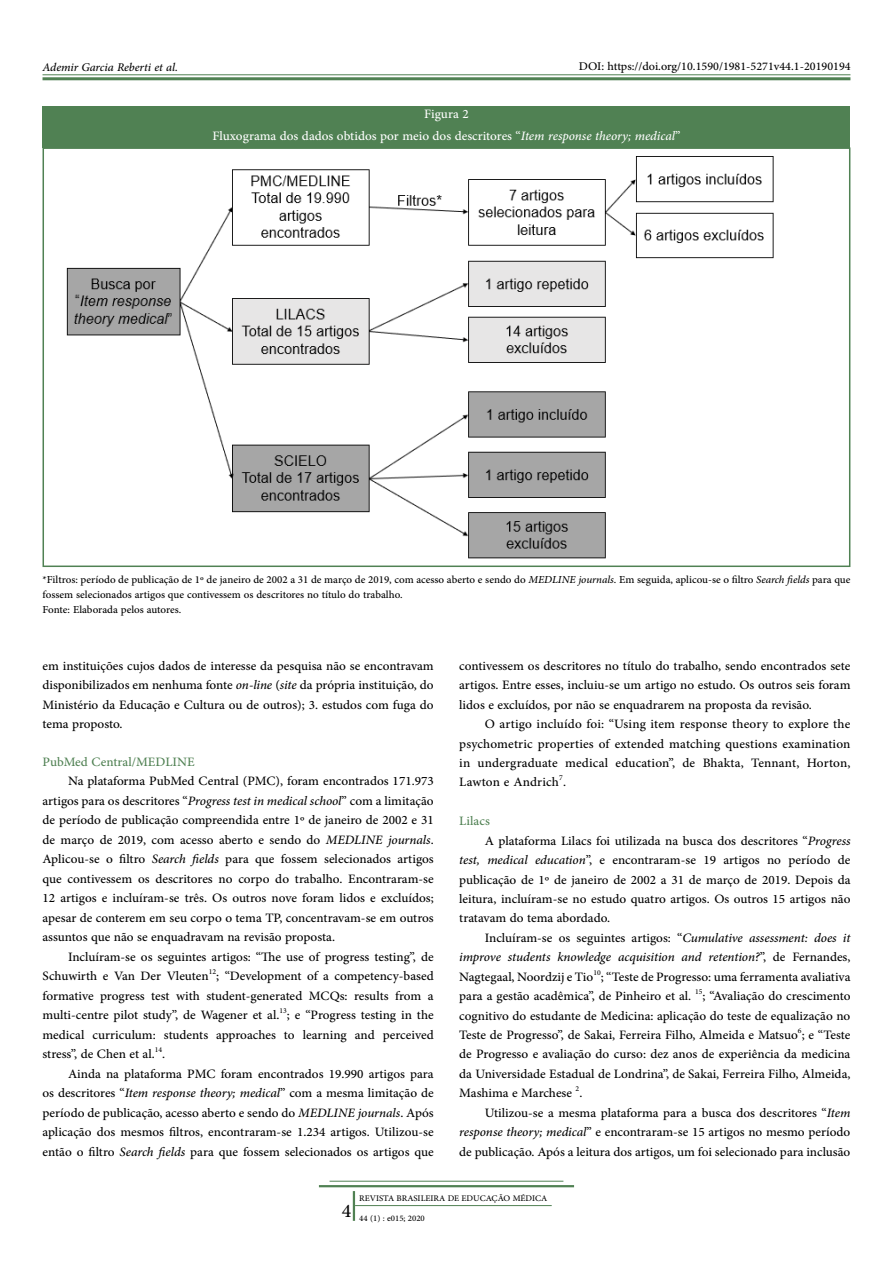
<style>
.page{position:relative;width:893px;height:1263px;background:#fff}
.page>*{position:absolute;margin:0;border:0;box-sizing:border-box;transform-origin:0 0}
.t1{font:27px "Adobe Arabic";color:#000}
.t2{font:18px/19.5px "Adobe Arabic";color:#000;text-align:justify}
.t3{font:18px/21.6px "Adobe Arabic";color:#fff;text-align:center}
.t4{font:italic 18px "Adobe Arabic";letter-spacing:-.005em;color:#000}
.t5{font:18px "Adobe Arabic";color:#508153}
.t6{font:16.5px "Adobe Arabic";color:#000}
.t7{font:italic 16.5px "Adobe Arabic";letter-spacing:-.005em;color:#000}
.t8{font:15px/15px "Adobe Arabic";color:#000}
.t9{font:12px "Adobe Arabic";color:#000}
.t10{font:12px "Adobe Arabic";color:#000}
.s1{font-style:italic}
.s2{font-style:normal}
</style>
<div class="page">
<div style="left:43px;top:106px;width:807px;height:42px;background:#508153"></div>
<img style="left:66px;top:156px;width:708px;height:403px">
<div style="left:43px;top:147px;width:807px;height:420px;border:2px solid #508153"></div>
<hr style="left:43px;top:74px;width:807px;height:1px;background:#508153">
<hr style="left:43px;top:77px;width:807px;height:3px;background:#508153">
<hr style="left:330px;top:1181px;width:233px;height:1px;background:#508153">
<hr style="left:319px;top:1185px;width:255px;height:2px;background:#508153">
<hr style="left:353px;top:1191px;width:2px;height:30px;background:#508153">
<hr style="left:355px;top:1205px;width:197px;height:1px;background:#508153">
<p class="t7" style="left:43px;top:55px;width:137px">Ademir Garcia Reberti et al.</p>
<p class="t6" style="left:579px;top:55px;width:273px">DOI: https://doi.org/10.1590/1981-5271v44.1-20190194</p>
<p class="t3" style="left:212px;top:101px;width:469px">Figura 2<br>Fluxograma dos dados obtidos por meio dos descritores “<span class="s1">Item response theory; medical</span>”</p>
<p class="t8" style="left:43px;top:571px;width:809px">*Filtros: período de publicação de 1º de janeiro de 2002 a 31 de março de 2019, com acesso aberto e sendo do <span class="s1">MEDLINE journals</span>. Em seguida, aplicou-se o filtro <span class="s1">Search fields</span> para que fossem selecionados artigos que contivessem os descritores no título do trabalho.<br>Fonte: Elaborada pelos autores.</p>
<p class="t2" style="left:43px;top:654px;width:393px">em instituições cujos dados de interesse da pesquisa não se encontravam disponibilizados em nenhuma fonte <span class="s1">on-line</span> (<span class="s1">site</span> da própria instituição, do Ministério da Educação e Cultura ou de outros); 3. estudos com fuga do tema proposto.</p>
<p class="t5" style="left:43px;top:749px;width:154px">PubMed Central/MEDLINE</p>
<p class="t2" style="left:43px;top:769px;width:393px;text-indent:26px">Na plataforma PubMed Central (PMC), foram encontrados 171.973 artigos para os descritores “<span class="s1">Progress test in medical school</span>” com a limitação de período de publicação compreendida entre 1º de janeiro de 2002 e 31 de março de 2019, com acesso aberto e sendo do <span class="s1">MEDLINE journals</span>.<br>Aplicou-se o filtro <span class="s1">Search fields</span> para que fossem selecionados artigos que contivessem os descritores no corpo do trabalho. Encontraram-se 12 artigos e incluíram-se três. Os outros nove foram lidos e excluídos; apesar de conterem em seu corpo o tema TP, concentravam-se em outros assuntos que não se enquadravam na revisão proposta.</p>
<p class="t2" style="left:43px;top:945px;width:393px;text-indent:26px">Incluíram-se os seguintes artigos: “The use of progress testing”, de Schuwirth e Van Der Vleuten<sup>12</sup>; “Development of a competency-based formative progress test with student-generated MCQs: results from a multi-centre pilot study”, de Wagener et al.<sup>13</sup>; e “Progress testing in the medical curriculum: students approaches to learning and perceived stress”, de Chen et al.<sup>14</sup>.</p>
<p class="t2" style="left:43px;top:1062px;width:393px;text-indent:26px">Ainda na plataforma PMC foram encontrados 19.990 artigos para os descritores “<span class="s1">Item response theory; medical</span>” com a mesma limitação de período de publicação, acesso aberto e sendo do <span class="s1">MEDLINE journals</span>. Após aplicação dos mesmos filtros, encontraram-se 1.234 artigos. Utilizou-se então o filtro <span class="s1">Search fields</span> para que fossem selecionados os artigos que</p>
<p class="t2" style="left:459px;top:654px;width:393px">contivessem os descritores no título do trabalho, sendo encontrados sete artigos. Entre esses, incluiu-se um artigo no estudo. Os outros seis foram lidos e excluídos, por não se enquadrarem na proposta da revisão.</p>
<p class="t2" style="left:459px;top:712px;width:393px;text-indent:26px">O artigo incluído foi: “Using item response theory to explore the psychometric properties of extended matching questions examination in undergraduate medical education”, de Bhakta, Tennant, Horton, Lawton e Andrich<sup>7</sup>.</p>
<p class="t5" style="left:459px;top:808px;width:32px">Lilacs</p>
<p class="t2" style="left:485px;top:829px;width:367px">A plataforma Lilacs foi utilizada na busca dos descritores “<span class="s1">Progress</span></p>
<p class="t2" style="left:459px;top:848px;width:393px"><span class="s1">test, medical education</span>”, e encontraram-se 19 artigos no período de</p>
<p class="t2" style="left:459px;top:867px;width:393px">publicação de 1º de janeiro de 2002 a 31 de março de 2019. Depois da</p>
<p class="t2" style="left:459px;top:887px;width:393px">leitura, incluíram-se no estudo quatro artigos. Os outros 15 artigos não</p>
<p class="t2" style="left:459px;top:906px;width:152px">tratavam do tema abordado.</p>
<p class="t2" style="left:485px;top:926px;width:367px">Incluíram-se os seguintes artigos: “<span class="s1">Cumulative assessment: does it</span></p>
<p class="t4" style="left:459px;top:944px;width:393px">improve students knowledge acquisition and retention?<span class="s2">”, de Fernandes,</span></p>
<p class="t2" style="left:459px;top:965px;width:393px">Nagtegaal, Noordzij e Tio<sup>10</sup>; “Teste de Progresso: uma ferramenta avaliativa</p>
<p class="t2" style="left:459px;top:984px;width:393px">para a gestão acadêmica”, de Pinheiro et al. <sup>15</sup>; “Avaliação do crescimento</p>
<p class="t2" style="left:459px;top:1003px;width:393px">cognitivo do estudante de Medicina: aplicação do teste de equalização no</p>
<p class="t2" style="left:459px;top:1023px;width:393px">Teste de Progresso”, de Sakai, Ferreira Filho, Almeida e Matsuo<sup>6</sup>; e “Teste</p>
<p class="t2" style="left:459px;top:1042px;width:393px">de Progresso e avaliação do curso: dez anos de experiência da medicina</p>
<p class="t2" style="left:459px;top:1062px;width:393px">da Universidade Estadual de Londrina”, de Sakai, Ferreira Filho, Almeida,</p>
<p class="t2" style="left:459px;top:1081px;width:125px">Mashima e Marchese <sup>2</sup>.</p>
<p class="t2" style="left:485px;top:1101px;width:367px">Utilizou-se a mesma plataforma para a busca dos descritores “<span class="s1">Item</span></p>
<p class="t2" style="left:459px;top:1120px;width:393px"><span class="s1">response theory; medical</span>” e encontraram-se 15 artigos no mesmo período</p>
<p class="t2" style="left:459px;top:1139px;width:393px">de publicação. Após a leitura dos artigos, um foi selecionado para inclusão</p>
<h1 class="t1" style="left:342px;top:1192px;width:11px">4</h1>
<p class="t9" style="left:359px;top:1189px;width:189px">REVISTA BRASILEIRA DE EDUCAÇÃO MÉDICA</p>
<p class="t10" style="left:359px;top:1209px;width:67px">44 (1) : e015; 2020</p>
</div>
